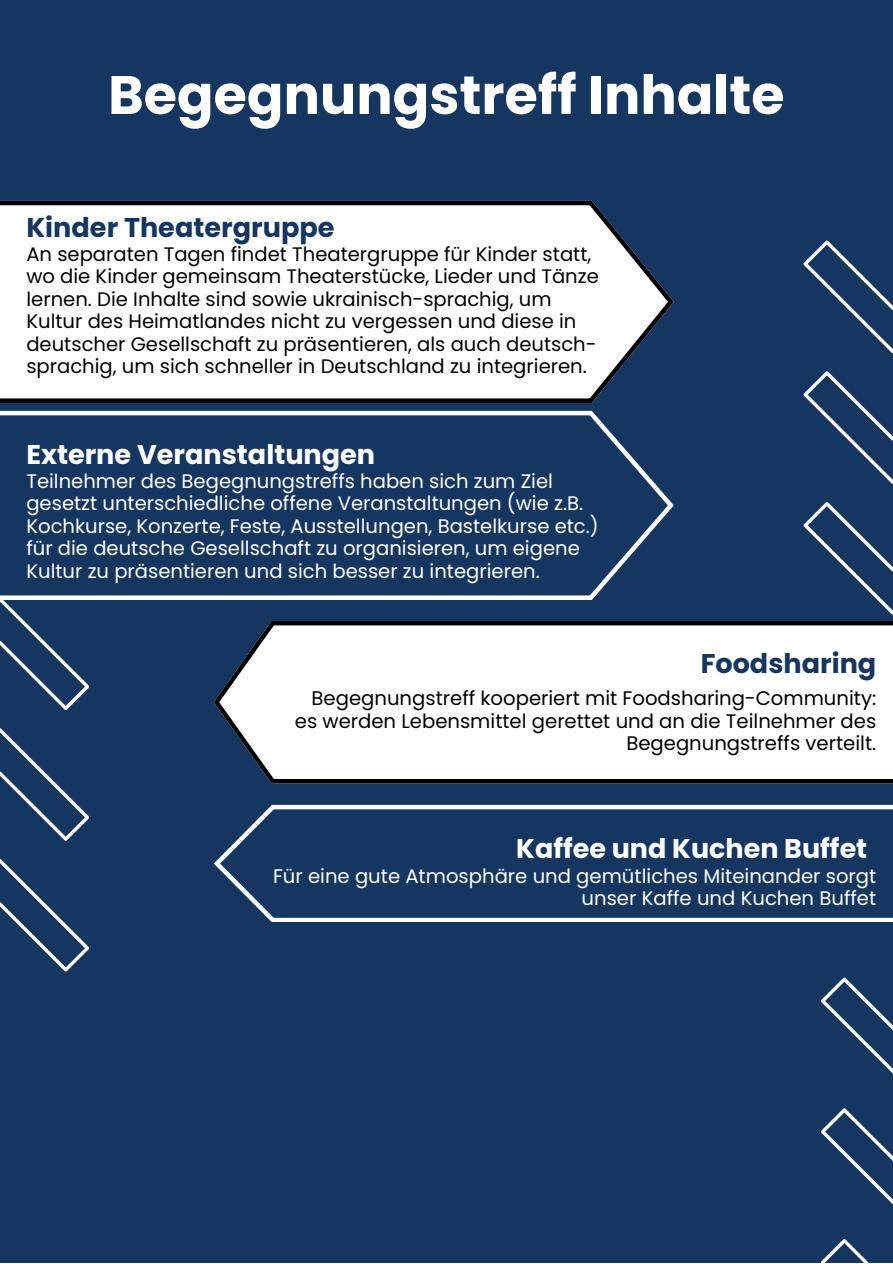
<style>
.page{position:relative;width:893px;height:1264px;background:#fff}
.page>*{position:absolute;margin:0;border:0;box-sizing:border-box;transform-origin:0 0}
.t1{font:700 54px "Poppins";color:#fff}
.t2{font:700 27.15px "Poppins";color:#fff}
.t3{font:700 27.15px "Poppins";color:#163662}
.t4{font:700 27px "Poppins";color:#fff}
.t5{font:700 27px "Poppins";color:#163662}
.t6{font:19.65px/22.5px "Poppins";color:#000;text-align:right}
.t7{font:19.65px/22.5px "Poppins";color:#fff;text-align:right}
.t8{font:19.5px/22.5px "Poppins";color:#000}
.t9{font:19.5px/22.5px "Poppins";color:#fff}
</style>
<div class="page">
<div style="left:0;top:0;width:892px;height:1262px;background:#163662"></div>
<svg style="left:0;top:600px;width:89px;height:110px"></svg>
<svg style="left:0;top:728px;width:89px;height:112px"></svg>
<svg style="left:0;top:859px;width:89px;height:112px"></svg>
<svg style="left:0;top:411px;width:673px;height:188px"></svg>
<svg style="left:214px;top:804px;width:678px;height:117px"></svg>
<svg style="left:0;top:201px;width:673px;height:202px;background:#e5e7e9"></svg>
<svg style="left:803px;top:502px;width:89px;height:112px"></svg>
<svg style="left:803px;top:371px;width:89px;height:113px"></svg>
<svg style="left:803px;top:240px;width:89px;height:113px"></svg>
<svg style="left:214px;top:621px;width:678px;height:162px;background:#e6e8ea"></svg>
<svg style="left:821px;top:1239px;width:47px;height:23px"></svg>
<svg style="left:821px;top:1108px;width:71px;height:96px"></svg>
<svg style="left:821px;top:977px;width:71px;height:96px"></svg>
<p class="t1" style="left:108px;top:57px;width:677px">Begegnungstreff Inhalte</p>
<p class="t3" style="left:26px;top:208px;width:309px">Kinder Theatergruppe</p>
<p class="t8" style="left:26px;top:243px;width:574px">An separaten Tagen findet Theatergruppe für Kinder statt, wo die Kinder gemeinsam Theaterstücke, Lieder und Tänze lernen. Die Inhalte sind sowie ukrainisch-sprachig, um Kultur des Heimatlandes nicht zu vergessen und diese in deutscher Gesellschaft zu präsentieren, als auch deutsch&shy;sprachig, um sich schneller in Deutschland zu integrieren.</p>
<p class="t2" style="left:26px;top:435px;width:350px">Externe Veranstaltungen</p>
<p class="t9" style="left:26px;top:470px;width:574px">Teilnehmer des Begegnungstreffs haben sich zum Ziel gesetzt unterschiedliche offene Veranstaltungen (wie z.B.<br>Kochkurse, Konzerte, Feste, Ausstellungen, Bastelkurse etc.) für die deutsche Gesellschaft zu organisieren, um eigene Kultur zu präsentieren und sich besser zu integrieren.</p>
<p class="t5" style="left:700px;top:645px;width:177px">Foodsharing</p>
<p class="t6" style="left:295px;top:687px;width:583px">Begegnungstreff kooperiert mit Foodsharing-Community: es werden Lebensmittel gerettet und an die Teilnehmer des<br>Begegnungstreffs verteilt.</p>
<p class="t4" style="left:516px;top:829px;width:352px">Kaffee und Kuchen Buffet</p>
<p class="t7" style="left:273px;top:864px;width:604px">Für eine gute Atmosphäre und gemütliches Miteinander sorgt unser Kaffe und Kuchen Buffet</p>
</div>
